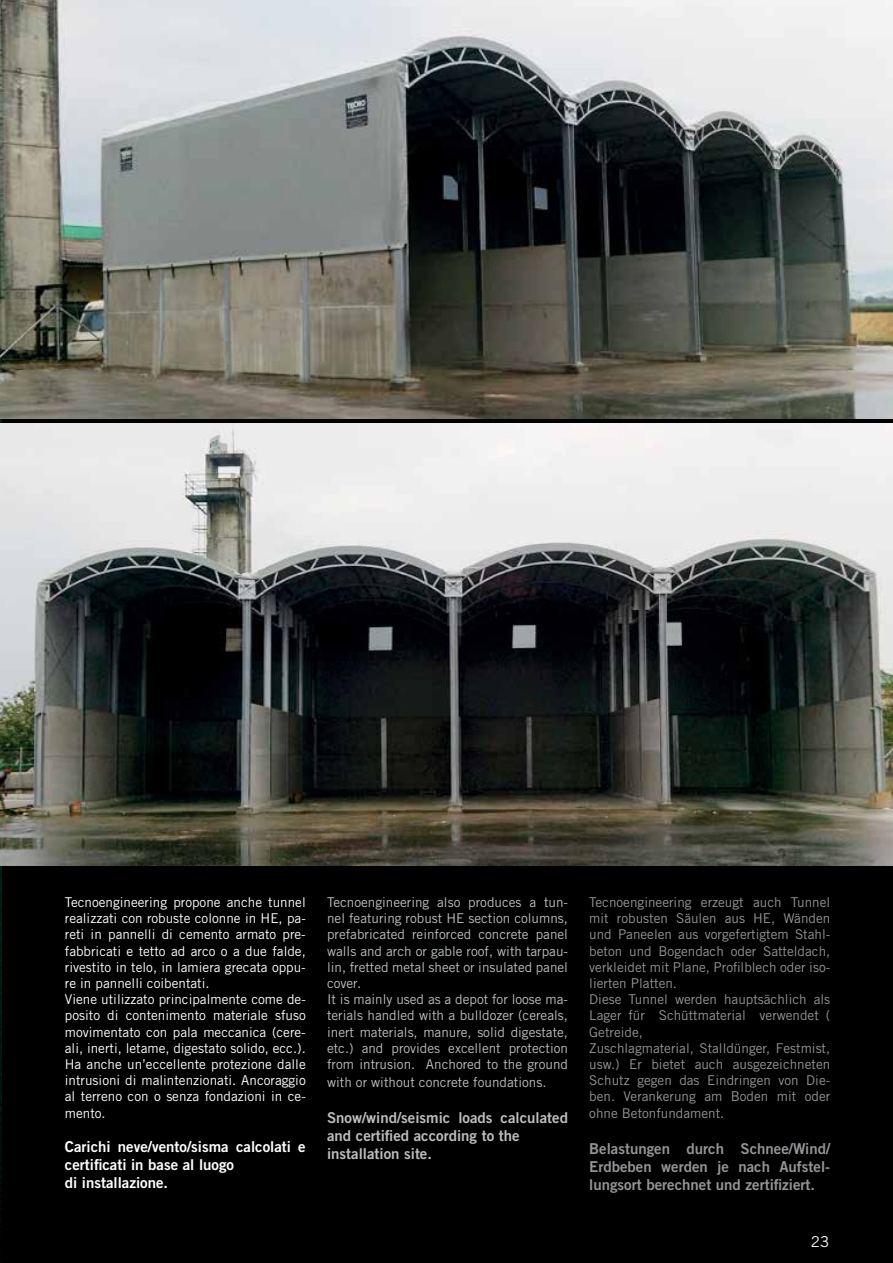
<style>
.page{position:relative;width:893px;height:1263px;background:#000}
.page>*{position:absolute;margin:0;border:0;box-sizing:border-box;transform-origin:0 0}
.t1{font:15px/18px "Trade Gothic LT Std Bd 2";color:#939598;text-align:justify}
.t2{font:15px/18px "Trade Gothic LT Std Bd 2";color:#bcbec0}
.t3{font:15px/18px "Trade Gothic LT Std Bd 2";color:#fff}
.t4{font:15px "Trade Gothic LT Std";color:#fff}
.t5{font:13.5px/16.2px "Trade Gothic LT Std";color:#fff}
.t6{font:13.5px/16.2px "Trade Gothic LT Std";color:#939598}
.t7{font:13.5px/16.2px "Trade Gothic LT Std";color:#bcbec0}
</style>
<div class="page">
<img style="left:0;top:419px;width:2px;height:800px">
<img style="left:0;top:423px;width:893px;height:442px">
<img style="left:0;top:0;width:893px;height:419px">
<p class="t5" style="left:65px;top:894px;width:242px">Tecnoengineering propone anche tunnel realizzati con robuste colonne in HE, pa&shy;reti in pannelli di cemento armato pre&shy;fabbricati e tetto ad arco o a due falde, rivestito in telo, in lamiera grecata oppu&shy;re in pannelli coibentati.<br>Viene utilizzato principalmente come de&shy;posito di contenimento materiale sfuso movimentato con pala meccanica (cere&shy;ali, inerti, letame, digestato solido, ecc.).<br>Ha anche un’eccellente protezione dalle intrusioni di malintenzionati. Ancoraggio al terreno con o senza fondazioni in ce&shy;mento.</p>
<p class="t3" style="left:65px;top:1137px;width:242px">Carichi neve/vento/sisma calcolati e certificati in base al luogo<br>di installazione.</p>
<p class="t7" style="left:327px;top:894px;width:242px">Tecnoengineering also produces a tun&shy;nel featuring robust HE section columns, prefabricated reinforced concrete panel walls and arch or gable roof, with tarpau&shy;lin, fretted metal sheet or insulated panel cover.<br>It is mainly used as a depot for loose ma&shy;terials handled with a bulldozer (cereals, inert materials, manure, solid digestate, etc.) and provides excellent protection from intrusion. Anchored to the ground</p>
<p class="t7" style="left:327px;top:1074px;width:221px">with or without concrete foundations.</p>
<p class="t2" style="left:327px;top:1108px;width:242px">Snow/wind/seismic loads calculated and certified according to the installation site.</p>
<p class="t6" style="left:589px;top:894px;width:242px">Tecnoengineering erzeugt auch Tunnel mit robusten Säulen aus HE, Wänden und Paneelen aus vorgefertigtem Stahl&shy;beton und Bogendach oder Satteldach, verkleidet mit Plane, Profilblech oder iso&shy;lierten Platten.<br>Diese Tunnel werden hauptsächlich als Lager für Schüttmaterial verwendet ( Getreide,<br>Zuschlagmaterial, Stalldünger, Festmist, usw.) Er bietet auch ausgezeichneten Schutz gegen das Eindringen von Die&shy;ben. Verankerung am Boden mit oder ohne Betonfundament.</p>
<p class="t1" style="left:589px;top:1139px;width:242px">Belastungen durch Schnee/Wind/ Erdbeben werden je nach Aufstel&shy;lungsort berechnet und zertifiziert.</p>
<p class="t4" style="left:811px;top:1233px;width:20px">23</p>
</div>
